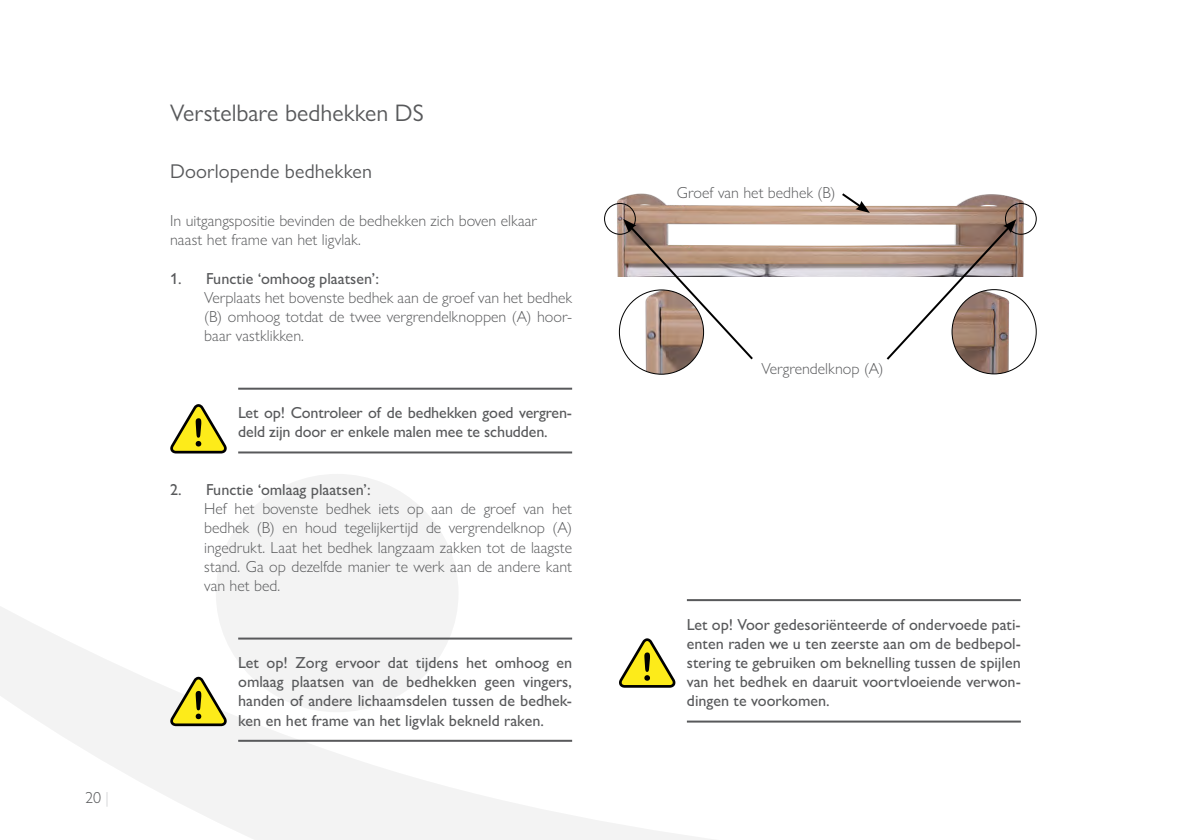
<style>
.page{position:relative;width:1191px;height:840px;background:#fff}
.page>*{position:absolute;margin:0;border:0;box-sizing:border-box;transform-origin:0 0}
.t1{font:24px "Gill Sans Nova";color:#58595b}
.t2{font:20px "Gill Sans Nova";letter-spacing:.01em;color:#58595b}
.t3{font:500 16px/19.2px "Gill Sans Nova";color:#58595b;text-align:justify}
.t4{font:300 16px/19.2px "Gill Sans Nova";color:#58595b;text-align:justify}
.s1{color:#c9cacc}
</style>
<div class="page">
<div style="left:216px;top:473px;width:242px;height:239px;background:#f3f3f3;border-radius:50%"></div>
<svg style="left:0;top:573px;width:1021px;height:266px"></svg>
<hr style="left:238px;top:387px;width:334px;height:2px;background:#58595b">
<hr style="left:238px;top:451px;width:334px;height:2px;background:#58595b">
<hr style="left:238px;top:637px;width:334px;height:2px;background:#58595b">
<hr style="left:238px;top:739px;width:334px;height:2px;background:#58595b">
<svg style="left:170px;top:404px;width:57px;height:49px"></svg>
<svg style="left:170px;top:676px;width:57px;height:49px"></svg>
<hr style="left:687px;top:598px;width:333px;height:2px;background:#58595b">
<hr style="left:687px;top:720px;width:333px;height:2px;background:#58595b">
<svg style="left:619px;top:638px;width:56px;height:49px"></svg>
<img style="left:608px;top:193px;width:426px;height:83px">
<svg style="left:840px;top:193px;width:30px;height:20px"></svg>
<img style="left:619px;top:290px;width:84px;height:84px;border-radius:42px">
<img style="left:952px;top:289px;width:84px;height:84px;border-radius:42px">
<div style="left:604px;top:203px;width:32px;height:32px;border:1px solid #000;border-radius:50%"></div>
<div style="left:1005px;top:203px;width:31px;height:32px;border:1px solid #000;border-radius:50%"></div>
<svg style="left:623px;top:219px;width:132px;height:142px"></svg>
<svg style="left:884px;top:219px;width:132px;height:142px"></svg>
<p class="t4" style="left:85px;top:786px;width:25px">20 <span class="s1">|</span></p>
<h1 class="t1" style="left:170px;top:98px;width:255px">Verstelbare bedhekken DS</h1>
<p class="t2" style="left:170px;top:159px;width:203px">Doorlopende bedhekken</p>
<p class="t4" style="left:170px;top:210px;width:369px">In uitgangspositie bevinden de bedhekken zich boven elkaar naast het frame van het ligvlak.</p>
<p class="t3" style="left:170px;top:268px;width:210px">1. Functie ‘omhoog plaatsen’:</p>
<p class="t4" style="left:204px;top:287px;width:369px">Verplaats het bovenste bedhek aan de groef van het bedhek (B) omhoog totdat de twee vergrendelknoppen (A) hoor&shy;baar vastklikken.</p>
<p class="t3" style="left:238px;top:402px;width:335px">Let op! Controleer of de bedhekken goed vergren&shy;deld zijn door er enkele malen mee te schudden.</p>
<p class="t3" style="left:170px;top:479px;width:202px">2. Functie ‘omlaag plaatsen’:</p>
<p class="t4" style="left:204px;top:498px;width:369px">Hef het bovenste bedhek iets op aan de groef van het bedhek (B) en houd tegelijkertijd de vergrendelknop (A) ingedrukt. Laat het bedhek langzaam zakken tot de laagste stand. Ga op dezelfde manier te werk aan de andere kant van het bed.</p>
<p class="t3" style="left:238px;top:652px;width:335px">Let op! Zorg ervoor dat tijdens het omhoog en omlaag plaatsen van de bedhekken geen vingers, handen of andere lichaamsdelen tussen de bedhek&shy;ken en het frame van het ligvlak bekneld raken.</p>
<p class="t4" style="left:677px;top:182px;width:160px">Groef van het bedhek (B)</p>
<p class="t4" style="left:761px;top:359px;width:124px">Vergrendelknop (A)</p>
<p class="t3" style="left:687px;top:614px;width:335px">Let op! Voor gedesoriënteerde of ondervoede pati&shy;ënten raden we u ten zeerste aan om de bedbepol&shy;stering te gebruiken om beknelling tussen de spijlen van het bedhek en daaruit voortvloeiende verwon&shy;dingen te voorkomen.</p>
</div>
